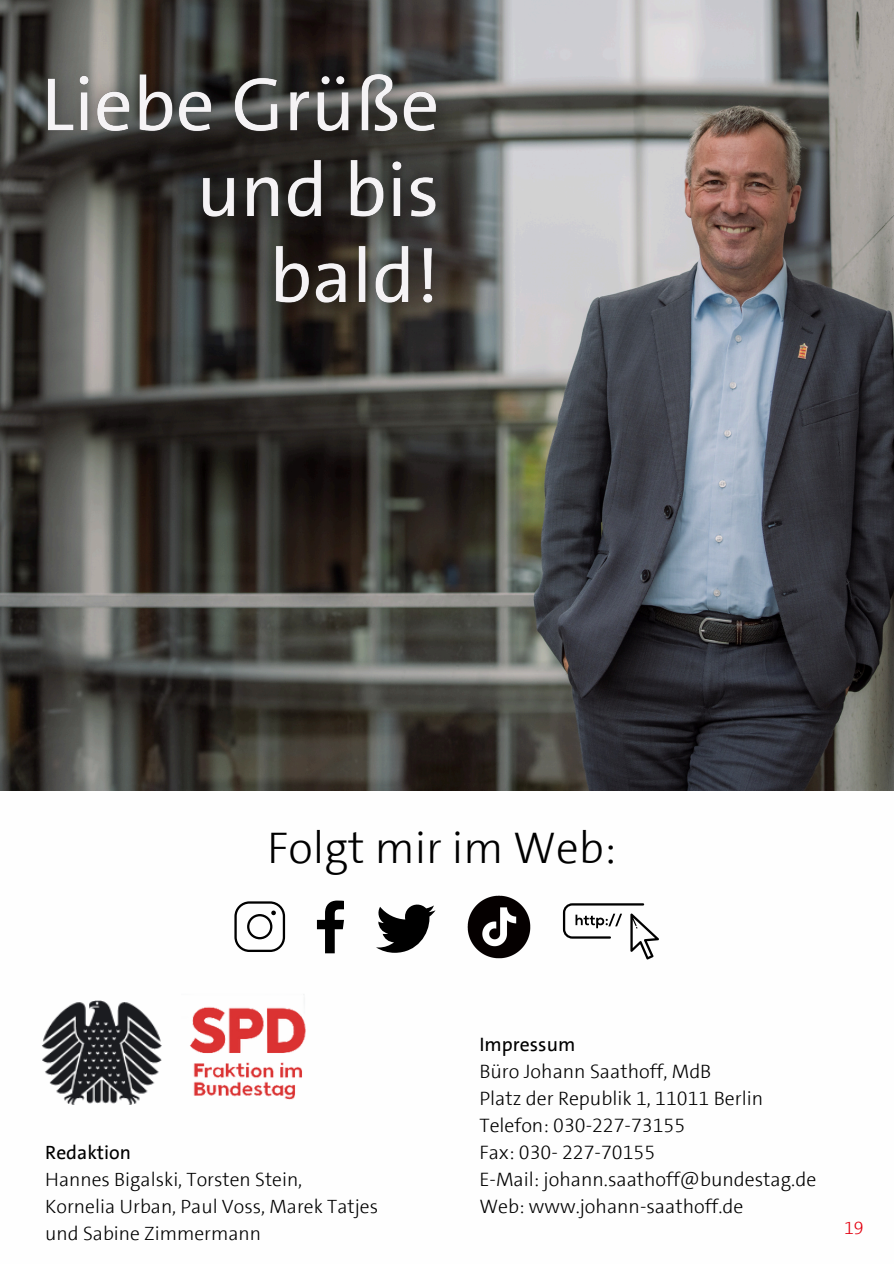
<style>
.page{position:relative;width:894px;height:1264px;background:#fff}
.page>*{position:absolute;margin:0;border:0;box-sizing:border-box;transform-origin:0 0}
.t1{font:300 45px "SPD The Sans";color:#000}
.t2{font:300 19.65px "SPD The Sans";color:#000}
.t3{font:19.65px "SPD The Sans";color:#000}
.t4{font:300 19.5px/27px "SPD The Sans";color:#000}
.t5{font:19.5px "SPD The Sans";color:#000}
.t6{font:300 18px "SPD The Sans";color:#e3000f}
</style>
<div class="page">
<img style="left:41px;top:1000px;width:120px;height:105px">
<img style="left:190px;top:994px;width:116px;height:106px">
<svg style="left:234px;top:901px;width:51px;height:51px"></svg>
<svg style="left:317px;top:900px;width:27px;height:53px"></svg>
<svg style="left:562px;top:903px;width:97px;height:56px"></svg>
<svg style="left:376px;top:904px;width:59px;height:48px"></svg>
<svg style="left:893px;top:498px;width:1px;height:51px"></svg>
<img style="left:0;top:0;width:893px;height:790px">
<img style="left:467px;top:895px;width:63px;height:63px">
<img style="left:13px;top:44px;width:457px;height:295px">
<p class="t1" style="left:267px;top:818px;width:350px">Folgt mir im Web:</p>
<p class="t5" style="left:45px;top:1140px;width:87px">Redaktion</p>
<p class="t4" style="left:45px;top:1166px;width:258px">Hannes Bigalski, Torsten Stein,</p>
<h2 class="t4" style="left:45px;top:1193px;width:334px">Kornelia Urban, Paul Voss, Marek Tatjes und Sabine Zimmermann</h2>
<p class="t3" style="left:479px;top:1032px;width:97px">Impressum</p>
<p class="t2" style="left:479px;top:1059px;width:233px">Büro Johann Saathoff, MdB</p>
<p class="t2" style="left:479px;top:1086px;width:285px">Platz der Republik 1, 11011 Berlin</p>
<p class="t2" style="left:479px;top:1113px;width:207px">Telefon: 030-227-73155</p>
<p class="t2" style="left:479px;top:1140px;width:177px">Fax: 030- 227-70155</p>
<p class="t2" style="left:479px;top:1167px;width:338px">E-Mail: johann.saathoff@bundestag.de</p>
<p class="t2" style="left:479px;top:1194px;width:265px">Web: www.johann-saathoff.de</p>
<p class="t6" style="left:843px;top:1216px;width:21px">19</p>
</div>
